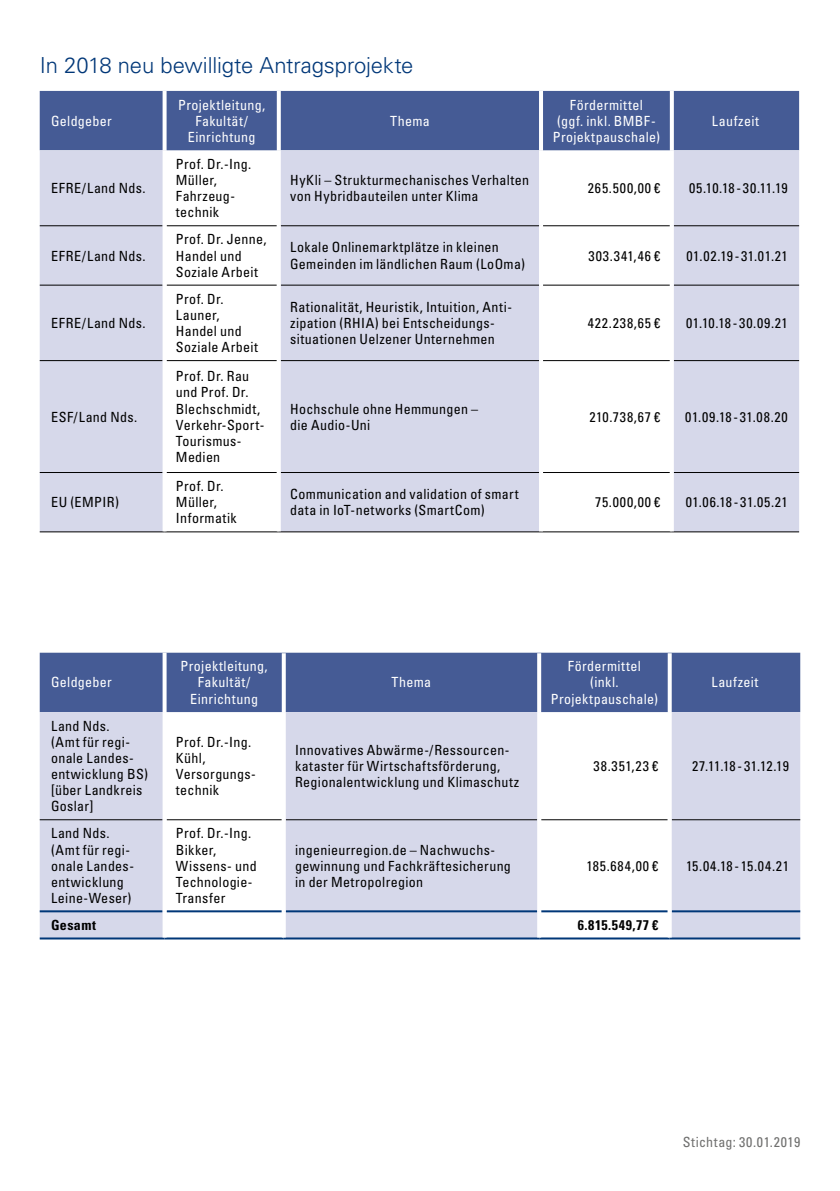
<style>
.page{position:relative;width:840px;height:1191px;background:#fff}
.page>*{position:absolute;margin:0;border:0;box-sizing:border-box;transform-origin:0 0}
.t1{font:300 22px "Univers LT Std";letter-spacing:-.005em;color:#003778}
.t2{font:condensed 14px/16px "Univers LT Std";letter-spacing:.025em;color:#000}
.t3{font:condensed 14px/16px "Univers LT Std";letter-spacing:.025em;color:#fff;text-align:center}
.t4{font:700 condensed 14px "Univers LT Std";letter-spacing:.035em;color:#000}
.t5{font:condensed 14px "Univers LT Std";letter-spacing:.04em;color:#6f6f6e}
.t6{font:condensed 14px "Univers LT Std";letter-spacing:.05em;color:#000}
</style>
<div class="page">
<div style="left:40px;top:91px;width:758px;height:59px;background:#455b95"></div>
<svg style="left:40px;top:150px;width:758px;height:381px;fill:#d6d8ea"></svg>
<hr style="left:40px;top:225px;width:122px;height:1px;background:#000">
<hr style="left:166px;top:225px;width:111px;height:1px;background:#000">
<hr style="left:281px;top:225px;width:257px;height:1px;background:#000">
<hr style="left:542px;top:225px;width:127px;height:1px;background:#000">
<hr style="left:673px;top:225px;width:125px;height:1px;background:#000">
<svg style="left:162px;top:150px;width:4px;height:76px"></svg>
<hr style="left:277px;top:150px;width:4px;height:76px;background:#fff">
<svg style="left:538px;top:150px;width:4px;height:76px"></svg>
<hr style="left:669px;top:150px;width:4px;height:76px;background:#fff">
<hr style="left:166px;top:360px;width:111px;height:1px;background:#000">
<hr style="left:166px;top:472px;width:111px;height:1px;background:#000">
<hr style="left:164px;top:531px;width:115px;height:1px;background:#000">
<hr style="left:281px;top:360px;width:257px;height:1px;background:#000">
<hr style="left:542px;top:360px;width:127px;height:1px;background:#000">
<hr style="left:281px;top:472px;width:257px;height:1px;background:#000">
<hr style="left:542px;top:472px;width:127px;height:1px;background:#000">
<hr style="left:279px;top:531px;width:261px;height:1px;background:#000">
<hr style="left:540px;top:531px;width:131px;height:1px;background:#000">
<hr style="left:673px;top:360px;width:125px;height:1px;background:#000">
<hr style="left:673px;top:472px;width:125px;height:1px;background:#000">
<hr style="left:671px;top:531px;width:127px;height:1px;background:#000">
<hr style="left:40px;top:360px;width:122px;height:1px;background:#000">
<hr style="left:40px;top:472px;width:122px;height:1px;background:#000">
<hr style="left:40px;top:531px;width:124px;height:1px;background:#000">
<hr style="left:40px;top:285px;width:122px;height:1px;background:#000">
<hr style="left:166px;top:285px;width:111px;height:1px;background:#000">
<hr style="left:281px;top:285px;width:257px;height:1px;background:#000">
<hr style="left:542px;top:285px;width:127px;height:1px;background:#000">
<hr style="left:673px;top:285px;width:125px;height:1px;background:#000">
<svg style="left:162px;top:91px;width:4px;height:59px"></svg>
<svg style="left:277px;top:91px;width:4px;height:59px"></svg>
<svg style="left:538px;top:91px;width:4px;height:59px"></svg>
<svg style="left:669px;top:91px;width:4px;height:59px"></svg>
<svg style="left:162px;top:226px;width:4px;height:59px"></svg>
<hr style="left:277px;top:226px;width:4px;height:59px;background:#fff">
<svg style="left:538px;top:226px;width:4px;height:59px"></svg>
<hr style="left:669px;top:226px;width:4px;height:59px;background:#fff">
<svg style="left:162px;top:285px;width:4px;height:75px"></svg>
<hr style="left:277px;top:285px;width:4px;height:75px;background:#fff">
<svg style="left:538px;top:285px;width:4px;height:75px"></svg>
<hr style="left:669px;top:285px;width:4px;height:75px;background:#fff">
<svg style="left:162px;top:360px;width:4px;height:112px"></svg>
<hr style="left:277px;top:360px;width:4px;height:112px;background:#fff">
<svg style="left:538px;top:360px;width:4px;height:112px"></svg>
<hr style="left:669px;top:360px;width:4px;height:112px;background:#fff">
<svg style="left:162px;top:472px;width:4px;height:59px"></svg>
<hr style="left:277px;top:472px;width:4px;height:59px;background:#fff">
<svg style="left:538px;top:472px;width:4px;height:59px"></svg>
<hr style="left:669px;top:472px;width:4px;height:59px;background:#fff">
<div style="left:40px;top:652px;width:759px;height:60px;background:#455b95"></div>
<svg style="left:40px;top:712px;width:759px;height:225px;fill:#d6d8ea"></svg>
<svg style="left:162px;top:652px;width:4px;height:60px"></svg>
<svg style="left:281px;top:653px;width:4px;height:59px"></svg>
<svg style="left:537px;top:653px;width:4px;height:59px"></svg>
<svg style="left:667px;top:653px;width:4px;height:59px"></svg>
<hr style="left:40px;top:910px;width:122px;height:2px;background:#003778">
<hr style="left:166px;top:910px;width:115px;height:2px;background:#003778">
<hr style="left:285px;top:910px;width:252px;height:2px;background:#003778">
<hr style="left:541px;top:910px;width:126px;height:2px;background:#003778">
<hr style="left:671px;top:910px;width:128px;height:2px;background:#003778">
<hr style="left:40px;top:937px;width:124px;height:2px;background:#003778">
<hr style="left:164px;top:937px;width:119px;height:2px;background:#003778">
<hr style="left:283px;top:937px;width:256px;height:2px;background:#003778">
<hr style="left:539px;top:937px;width:130px;height:2px;background:#003778">
<hr style="left:669px;top:937px;width:130px;height:2px;background:#003778">
<hr style="left:166px;top:819px;width:115px;height:1px;background:#000">
<hr style="left:285px;top:819px;width:252px;height:1px;background:#000">
<hr style="left:541px;top:819px;width:126px;height:1px;background:#000">
<hr style="left:671px;top:819px;width:128px;height:1px;background:#000">
<hr style="left:40px;top:819px;width:122px;height:1px;background:#000">
<svg style="left:162px;top:712px;width:4px;height:107px"></svg>
<hr style="left:281px;top:712px;width:4px;height:107px;background:#fff">
<hr style="left:537px;top:712px;width:4px;height:107px;background:#fff">
<hr style="left:667px;top:712px;width:4px;height:107px;background:#fff">
<svg style="left:162px;top:819px;width:4px;height:92px"></svg>
<hr style="left:281px;top:819px;width:4px;height:92px;background:#fff">
<hr style="left:537px;top:819px;width:4px;height:92px;background:#fff">
<hr style="left:667px;top:819px;width:4px;height:92px;background:#fff">
<svg style="left:162px;top:911px;width:4px;height:26px"></svg>
<hr style="left:281px;top:911px;width:4px;height:26px;background:#fff">
<hr style="left:537px;top:911px;width:4px;height:26px;background:#fff">
<hr style="left:667px;top:911px;width:4px;height:26px;background:#fff">
<h1 class="t1" style="left:40px;top:52px;width:375px">In 2018 neu bewilligte Antragsprojekte</h1>
<p class="t3" style="left:51px;top:112px;width:62px">Geldgeber</p>
<p class="t3" style="left:178px;top:96px;width:89px">Projektleitung,<br>Fakultät/<br>Einrichtung</p>
<p class="t3" style="left:390px;top:112px;width:41px">Thema</p>
<p class="t3" style="left:552px;top:96px;width:109px">Fördermittel<br>(ggf. inkl. BMBF-<br>Projektpauschale)</p>
<p class="t3" style="left:711px;top:112px;width:48px">Laufzeit</p>
<p class="t2" style="left:51px;top:180px;width:96px">EFRE/Land Nds.</p>
<p class="t2" style="left:51px;top:247px;width:96px">EFRE/Land Nds.</p>
<p class="t2" style="left:51px;top:315px;width:96px">EFRE/Land Nds.</p>
<p class="t2" style="left:51px;top:408px;width:88px">ESF/Land Nds.</p>
<p class="t2" style="left:51px;top:494px;width:69px">EU (EMPIR)</p>
<p class="t2" style="left:176px;top:156px;width:77px">Prof. Dr.-Ing.<br>Müller,<br>Fahrzeug&shy;technik</p>
<p class="t2" style="left:290px;top:172px;width:240px">HyKli – Strukturmechanisches Verhalten von Hybridbauteilen unter Klima</p>
<p class="t2" style="left:587px;top:180px;width:74px">265.500,00 €</p>
<p class="t2" style="left:688px;top:180px;width:100px">05.10.18 - 30.11.19</p>
<p class="t2" style="left:176px;top:231px;width:92px">Prof. Dr. Jenne,<br>Handel und<br>Soziale Arbeit</p>
<p class="t2" style="left:290px;top:239px;width:236px">Lokale Onlinemarktplätze in kleinen<br>Gemeinden im ländlichen Raum (LoOma)</p>
<p class="t2" style="left:588px;top:247px;width:73px">303.341,46 €</p>
<p class="t2" style="left:686px;top:247px;width:103px">01.02.19-31.01.21</p>
<p class="t2" style="left:176px;top:291px;width:84px">Prof. Dr.<br>Launer,<br>Handel und<br>Soziale Arbeit</p>
<p class="t2" style="left:290px;top:298px;width:222px">Rationalität, Heuristik, Intuition, Anti&shy;zipation (RHIA) bei Entscheidungs&shy;situationen Uelzener Unternehmen</p>
<p class="t2" style="left:587px;top:315px;width:74px">422.238,65 €</p>
<p class="t2" style="left:685px;top:315px;width:103px">01.10.18-30.09.21</p>
<p class="t2" style="left:176px;top:368px;width:90px">Prof. Dr. Rau und Prof. Dr.<br>Blechschmidt,<br>Verkehr-Sport-<br>Tourismus-<br>Medien</p>
<p class="t2" style="left:290px;top:400px;width:189px">Hochschule ohne Hemmungen – die Audio-Uni</p>
<p class="t2" style="left:589px;top:408px;width:72px">210.738,67 €</p>
<p class="t6" style="left:684px;top:408px;width:104px">01.09.18-31.08.20</p>
<p class="t2" style="left:176px;top:478px;width:62px">Prof. Dr.<br>Müller,<br>Informatik</p>
<p class="t2" style="left:290px;top:486px;width:230px">Communication and validation of smart data in IoT-networks (SmartCom)</p>
<p class="t2" style="left:595px;top:494px;width:67px">75.000,00 €</p>
<p class="t2" style="left:685px;top:494px;width:103px">01.06.18-31.05.21</p>
<p class="t3" style="left:51px;top:674px;width:62px">Geldgeber</p>
<p class="t2" style="left:51px;top:717px;width:98px">Land Nds.<br>(Amt für regi&shy;onale Landes&shy;entwicklung BS) [über Landkreis<br>Goslar]</p>
<p class="t3" style="left:180px;top:658px;width:89px">Projektleitung,<br>Fakultät/<br>Einrichtung</p>
<p class="t3" style="left:391px;top:674px;width:41px">Thema</p>
<p class="t2" style="left:176px;top:733px;width:81px">Prof. Dr.-Ing.<br>Kühl,<br>Versorgungs&shy;technik</p>
<p class="t2" style="left:295px;top:741px;width:225px">Innovatives Abwärme-/Ressourcen&shy;kataster für Wirtschaftsförderung,<br>Regionalentwicklung und Klimaschutz</p>
<p class="t3" style="left:550px;top:658px;width:109px">Fördermittel<br>(inkl.<br>Projektpauschale)</p>
<p class="t3" style="left:711px;top:674px;width:48px">Laufzeit</p>
<p class="t2" style="left:593px;top:758px;width:66px">38.351,23 €</p>
<p class="t2" style="left:691px;top:758px;width:98px">27.11.18 - 31.12.19</p>
<p class="t2" style="left:51px;top:825px;width:84px">Land Nds. (Amt für regi&shy;onale Landes&shy;entwicklung<br>Leine-Weser)</p>
<p class="t2" style="left:176px;top:825px;width:82px">Prof. Dr.-Ing.<br>Bikker,<br>Wissens- und<br>Technologie-<br>Transfer</p>
<p class="t2" style="left:295px;top:841px;width:217px">ingenieurregion.de – Nachwuchs&shy;gewinnung und Fachkräftesicherung in der Metropolregion</p>
<p class="t2" style="left:586px;top:857px;width:73px">185.684,00 €</p>
<p class="t2" style="left:685px;top:857px;width:104px">15.04.18-15.04.21</p>
<p class="t4" style="left:51px;top:916px;width:46px">Gesamt</p>
<p class="t4" style="left:577px;top:916px;width:82px">6.815.549,77 €</p>
<p class="t5" style="left:682px;top:1133px;width:119px">Stichtag: 30.01.2019</p>
</div>
